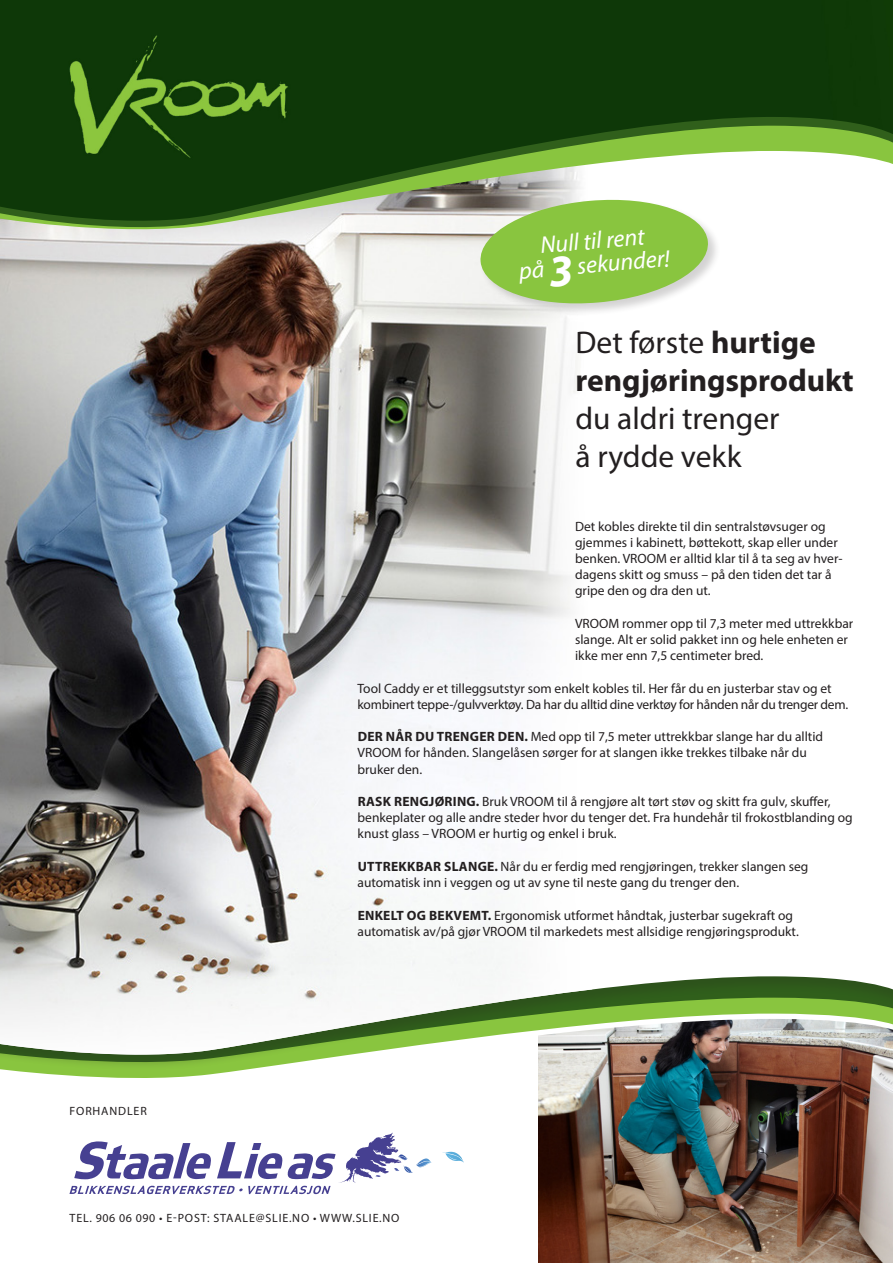
<style>
.page{position:relative;width:893px;height:1263px;background:#fff}
.page>*{position:absolute;margin:0;border:0;box-sizing:border-box;transform-origin:0 0}
.t1{font:31.5px/37.8px "Myriad Pro";color:#231f20}
.t2{font:italic 24px "Myriad Pro";color:#fff}
.t3{font:13.5px/16.2px "Myriad Pro";color:#231f20}
.t4{font:12px "Myriad Pro";letter-spacing:.07em;color:#231f20}
.s1{font-weight:700;font-size:45px}
.s2{font-weight:700}
</style>
<div class="page">
<img style="left:539px;top:1091px;width:354px;height:172px">
<svg style="left:0;top:976px;width:893px;height:88px"></svg>
<img style="left:0;top:239px;width:592px;height:817px">
<svg style="left:0;top:222px;width:478px;height:17px"></svg>
<img style="left:0;top:0;width:893px;height:222px">
<div style="left:480px;top:199px;width:241px;height:117px;background:#231f20;opacity:.2"></div>
<svg style="left:478px;top:195px;width:232px;height:113px;background:#a3cc6f"></svg>
<svg style="left:442px;top:1152px;width:22px;height:11px"></svg>
<svg style="left:69px;top:1132px;width:363px;height:62px"></svg>
<p class="t2" style="left:539px;top:230px;width:106px;rotate:-5deg">Null til rent</p>
<p class="t2" style="left:518px;top:256px;width:153px;rotate:-5deg">på <span class="s1">3</span> sekunder!</p>
<p class="t1" style="left:575px;top:323px;width:280px">Det første <span class="s2">hurtige rengjøringsprodukt </span>du aldri trenger<br>å rydde vekk</p>
<p class="t4" style="left:70px;top:1104px;width:79px">FORHANDLER</p>
<p class="t3" style="left:575px;top:518px;width:269px">Det kobles direkte til din sentralstøvsuger og gjemmes i kabinett, bøttekott, skap eller under benken. VROOM er alltid klar til å ta seg av hver&shy;dagens skitt og smuss – på den tiden det tar å gripe den og dra den ut.</p>
<p class="t3" style="left:575px;top:615px;width:280px">VROOM rommer opp til 7,3 meter med uttrekkbar slange. Alt er solid pakket inn og hele enheten er ikke mer enn 7,5 centimeter bred.</p>
<p class="t3" style="left:358px;top:680px;width:492px">Tool Caddy er et tilleggsutstyr som enkelt kobles til. Her får du en justerbar stav og et kombinert teppe-/gulvverktøy. Da har du alltid dine verktøy for hånden når du trenger dem.</p>
<p class="t3" style="left:358px;top:728px;width:467px"><span class="s2">DER NÅR DU TRENGER DEN.</span> Med opp til 7,5 meter uttrekkbar slange har du alltid<br>VROOM for hånden. Slangelåsen sørger for at slangen ikke trekkes tilbake når du bruker den.</p>
<p class="t3" style="left:358px;top:793px;width:497px"><span class="s2">RASK RENGJØRING.</span> Bruk VROOM til å rengjøre alt tørt støv og skitt fra gulv, skuffer, benkeplater og alle andre steder hvor du tenger det. Fra hundehår til frokostblanding og knust glass – VROOM er hurtig og enkel i bruk.</p>
<p class="t3" style="left:358px;top:858px;width:452px"><span class="s2">UTTREKKBAR SLANGE.</span> Når du er ferdig med rengjøringen, trekker slangen seg automatisk inn i veggen og ut av syne til neste gang du trenger den.</p>
<p class="t3" style="left:358px;top:907px;width:443px"><span class="s2">ENKELT OG BEKVEMT.</span> Ergonomisk utformet håndtak, justerbar sugekraft og automatisk av/på gjør VROOM til markedets mest allsidige rengjøringsprodukt.</p>
<p class="t4" style="left:70px;top:1211px;width:331px">TEL. 906 06 090 • E-POST: STAALE@SLIE.NO • WWW.SLIE.NO</p>
</div>
